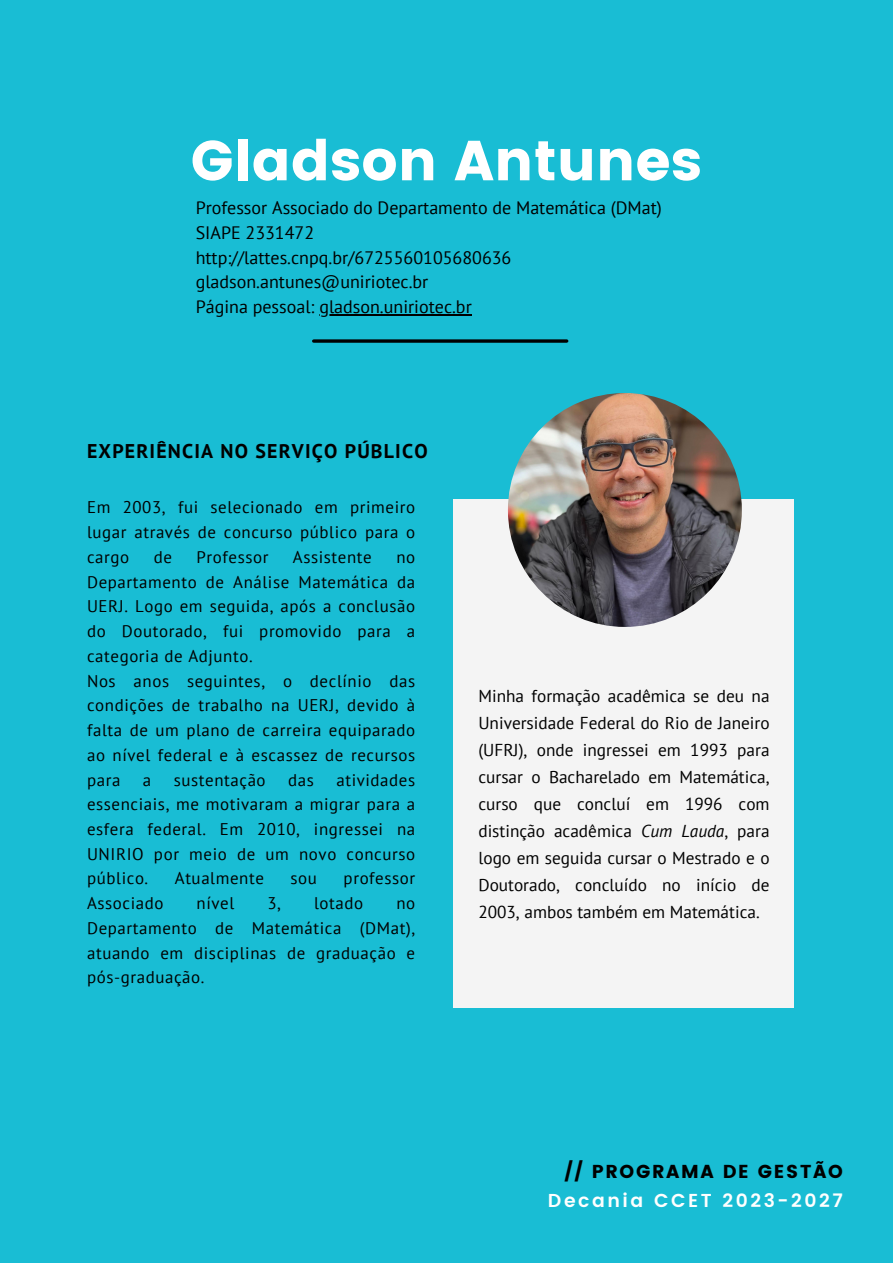
<style>
.page{position:relative;width:893px;height:1264px;background:#fff}
.page>*{position:absolute;margin:0;border:0;box-sizing:border-box;transform-origin:0 0}
.t1{font:56.1px "Poppins";color:#fff}
.t2{font:700 19.8px "PT Sans";letter-spacing:.06em;color:#000}
.t3{font:600 18.75px "Poppins";letter-spacing:.135em;color:#fff}
.t4{font:18.75px "Poppins";letter-spacing:.09em;color:#000}
.t5{font:18px "PT Sans";color:#000}
.t6{font:17.25px/27px "PT Sans";color:#000;text-align:justify}
.t7{font:16.8px/24.8px "PT Sans";letter-spacing:.035em;color:#000;text-align:justify}
.s1{font-style:italic}
</style>
<div class="page">
<div style="left:0;top:0;width:892px;height:1262px;background:#19bdd4"></div>
<div style="left:453px;top:499px;width:341px;height:508px;background:#f4f4f4"></div>
<svg style="left:313px;top:339px;width:253px;height:4px"></svg>
<img style="left:508px;top:393px;width:233px;height:234px;border-radius:50%">
<hr style="left:319px;top:314px;width:153px;height:1px;background:#000">
<p class="t1" style="left:191px;top:128px;width:513px">Gladson Antunes</p>
<p class="t5" style="left:196px;top:196px;width:467px">Professor Associado do Departamento de Matemática (DMat)</p>
<p class="t5" style="left:196px;top:220px;width:120px">SIAPE 2331472</p>
<p class="t5" style="left:196px;top:245px;width:317px">http://lattes.cnpq.br/6725560105680636</p>
<p class="t5" style="left:196px;top:270px;width:234px">gladson.antunes@uniriotec.br</p>
<p class="t5" style="left:196px;top:295px;width:277px">Página pessoal: gladson.uniriotec.br</p>
<p class="t2" style="left:87px;top:437px;width:342px">EXPERIÊNCIA NO SERVIÇO PÚBLICO</p>
<p class="t7" style="left:87px;top:494px;width:329px">Em 2003, fui selecionado em primeiro lugar através de concurso público para o cargo</p>
<p class="t7" style="left:154px;top:544px;width:20px">de</p>
<p class="t7" style="left:196px;top:544px;width:73px">Professor</p>
<p class="t7" style="left:293px;top:544px;width:80px">Assistente</p>
<p class="t7" style="left:87px;top:544px;width:329px;text-indent:309px">no Departamento de Análise Matemática da UERJ. Logo em seguida, após a conclusão do Doutorado, fui promovido para a categoria de Adjunto.</p>
<p class="t7" style="left:87px;top:668px;width:329px">Nos anos seguintes, o declínio das condições de trabalho na UERJ, devido à falta de um plano de carreira equiparado ao nível federal e à escassez de recursos para</p>
<p class="t7" style="left:143px;top:767px;width:10px">a</p>
<p class="t7" style="left:174px;top:767px;width:93px">sustentação</p>
<p class="t7" style="left:288px;top:767px;width:27px">das</p>
<p class="t7" style="left:87px;top:767px;width:329px;text-indent:249px">atividades essenciais, me motivaram a migrar para a esfera federal. Em 2010, ingressei na UNIRIO por meio de um novo concurso público.</p>
<p class="t7" style="left:175px;top:865px;width:91px">Atualmente</p>
<p class="t7" style="left:290px;top:865px;width:28px">sou</p>
<p class="t7" style="left:343px;top:865px;width:73px">professor</p>
<p class="t7" style="left:87px;top:890px;width:78px">Associado</p>
<p class="t7" style="left:197px;top:890px;width:39px">nível</p>
<p class="t7" style="left:267px;top:890px;width:15px">3,</p>
<p class="t7" style="left:314px;top:890px;width:51px">lotado</p>
<p class="t7" style="left:87px;top:890px;width:329px;text-indent:309px">no Departamento de Matemática (DMat), atuando em disciplinas de graduação e pós-graduação.</p>
<p class="t6" style="left:478px;top:682px;width:293px">Minha formação acadêmica se deu na Universidade Federal do Rio de Janeiro (UFRJ), onde ingressei em 1993 para cursar o Bacharelado em Matemática, curso que concluí em 1996 com distinção acadêmica <span class="s1">Cum Lauda</span>, para logo em seguida cursar o Mestrado e o Doutorado, concluído no início de 2003, ambos também em Matemática.</p>
<p class="t4" style="left:564px;top:1160px;width:280px">// PROGRAMA DE GESTÃO</p>
<p class="t3" style="left:548px;top:1189px;width:296px">Decania CCET 2023-2027</p>
</div>
